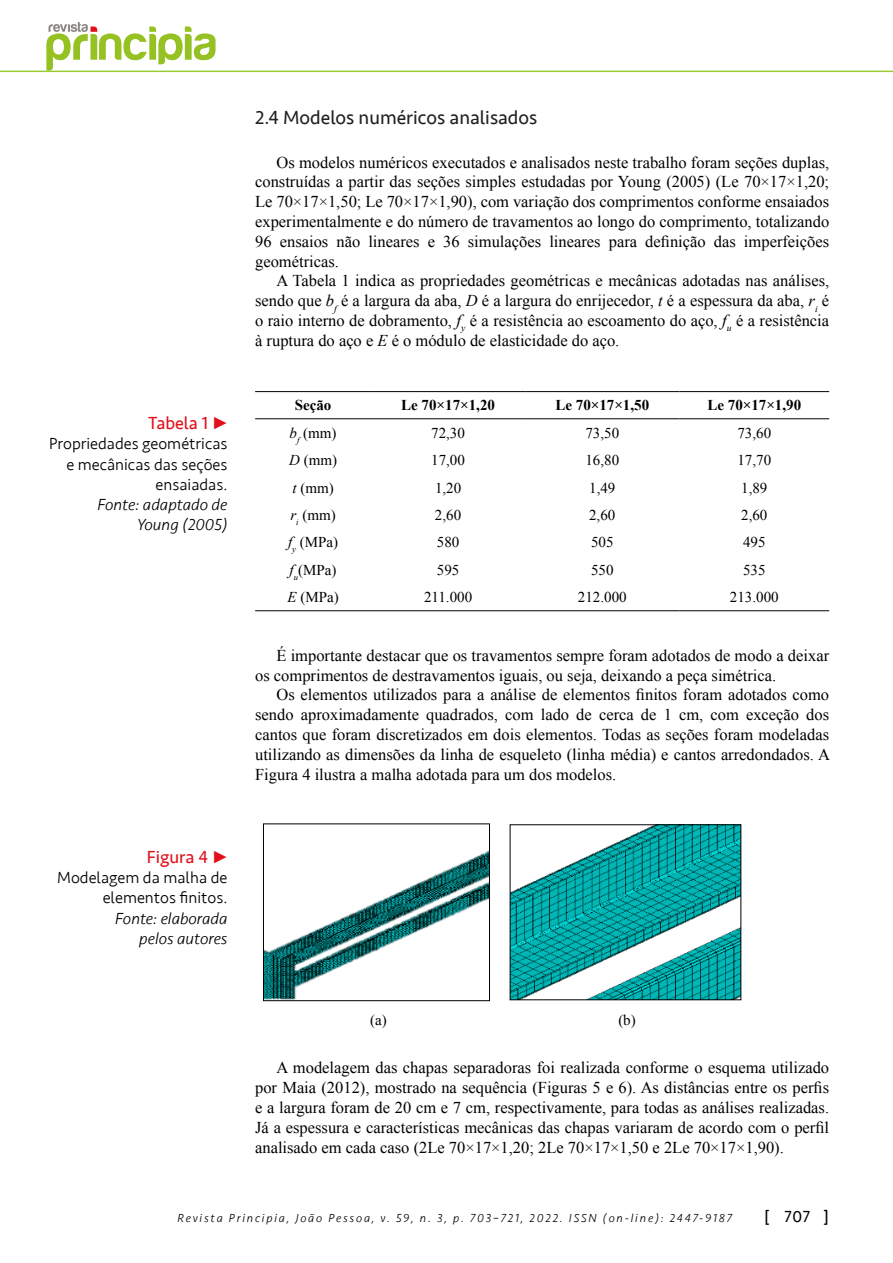
<style>
.page{position:relative;width:893px;height:1263px;background:#fff}
.page>*{position:absolute;margin:0;border:0;box-sizing:border-box;transform-origin:0 0}
.t1{font:19.5px "Seravek";color:#212121}
.t2{font:18px "Seravek";color:#e2101a}
.t3{font:16.5px/19.8px "Times New Roman";color:#000;text-align:justify}
.t4{font:300 16.5px/20.2px "Seravek";color:#000;text-align:right}
.t5{font:italic 300 16.5px/20.2px "Seravek";color:#000;text-align:right}
.t6{font:16.5px "Seravek";color:#000}
.t7{font:15px "Times New Roman";color:#000}
.t8{font:700 15px "Times New Roman";color:#000}
.t9{font:italic 300 12px "Seravek";letter-spacing:.15em;color:#000}
.s1{font-style:italic}
</style>
<div class="page">
<hr style="left:0;top:71px;width:893px;height:1px;background:#9c3">
<hr style="left:255px;top:391px;width:116px;height:1px;background:#000">
<hr style="left:371px;top:391px;width:154px;height:1px;background:#000">
<hr style="left:525px;top:391px;width:154px;height:1px;background:#000">
<hr style="left:679px;top:391px;width:150px;height:1px;background:#000">
<hr style="left:255px;top:418px;width:116px;height:1px;background:#000">
<hr style="left:371px;top:418px;width:154px;height:1px;background:#000">
<hr style="left:525px;top:418px;width:154px;height:1px;background:#000">
<hr style="left:679px;top:418px;width:150px;height:1px;background:#000">
<hr style="left:255px;top:610px;width:116px;height:1px;background:#000">
<hr style="left:371px;top:610px;width:154px;height:1px;background:#000">
<hr style="left:525px;top:610px;width:154px;height:1px;background:#000">
<hr style="left:679px;top:610px;width:150px;height:1px;background:#000">
<img style="left:265px;top:850px;width:223px;height:149px">
<div style="left:263px;top:824px;width:227px;height:177px;border:1px solid #000"></div>
<img style="left:512px;top:826px;width:227px;height:172px">
<div style="left:510px;top:824px;width:231px;height:176px;border:1px solid #000"></div>
<svg style="left:46px;top:22px;width:170px;height:49px"></svg>
<p class="t2" style="left:148px;top:409px;width:81px">Tabela 1 •</p>
<p class="t4" style="left:49px;top:434px;width:180px">Propriedades geométricas e mecânicas das seções ensaiadas.</p>
<p class="t5" style="left:98px;top:495px;width:131px">Fonte: adaptado de<br>Young (2005)</p>
<p class="t2" style="left:147px;top:843px;width:82px">Figura 4 •</p>
<p class="t4" style="left:57px;top:868px;width:172px">Modelagem da malha de elementos finitos.</p>
<p class="t5" style="left:115px;top:908px;width:114px">Fonte: elaborada pelos autores</p>
<p class="t1" style="left:255px;top:103px;width:284px">2.4 Modelos numéricos analisados</p>
<p class="t3" style="left:255px;top:152px;width:576px;text-indent:21px">Os modelos numéricos executados e analisados neste trabalho foram seções duplas, construídas a partir das seções simples estudadas por Young (2005) (Le 70×17×1,20; Le 70×17×1,50; Le 70×17×1,90), com variação dos comprimentos conforme ensaiados experimentalmente e do número de travamentos ao longo do comprimento, totalizando 96 ensaios não lineares e 36 simulações lineares para definição das imperfeições geométricas.</p>
<p class="t3" style="left:255px;top:271px;width:576px;text-indent:21px">A Tabela 1 indica as propriedades geométricas e mecânicas adotadas nas análises, sendo que <span class="s1">b</span><sub>f</sub> é a largura da aba, <span class="s1">D</span> é a largura do enrijecedor, <span class="s1">t</span> é a espessura da aba, <span class="s1">r</span><sub>i</sub> é o raio interno de dobramento, <span class="s1">f</span><sub>y</sub> é a resistência ao escoamento do aço, <span class="s1">f</span><sub>u</sub> é a resistência à ruptura do aço e <span class="s1">E</span> é o módulo de elasticidade do aço.</p>
<p class="t8" style="left:295px;top:395px;width:38px">Seção</p>
<p class="t8" style="left:401px;top:395px;width:95px">Le 70×17×1,20</p>
<p class="t8" style="left:555px;top:395px;width:95px">Le 70×17×1,50</p>
<p class="t8" style="left:707px;top:395px;width:95px">Le 70×17×1,90</p>
<p class="t7" style="left:290px;top:423px;width:48px"><span class="s1">b</span><sub>f</sub> (mm)</p>
<p class="t7" style="left:431px;top:423px;width:35px">72,30</p>
<p class="t7" style="left:585px;top:423px;width:35px">73,50</p>
<p class="t7" style="left:737px;top:423px;width:35px">73,60</p>
<p class="t7" style="left:289px;top:450px;width:49px"><span class="s1">D</span> (mm)</p>
<p class="t7" style="left:431px;top:450px;width:35px">17,00</p>
<p class="t7" style="left:585px;top:450px;width:35px">16,80</p>
<p class="t7" style="left:737px;top:450px;width:35px">17,70</p>
<p class="t7" style="left:292px;top:477px;width:43px"><span class="s1">t</span> (mm)</p>
<p class="t7" style="left:435px;top:477px;width:28px">1,20</p>
<p class="t7" style="left:589px;top:477px;width:28px">1,49</p>
<p class="t7" style="left:741px;top:477px;width:28px">1,89</p>
<p class="t7" style="left:290px;top:505px;width:47px"><span class="s1">r</span><sub>i</sub> (mm)</p>
<p class="t7" style="left:435px;top:505px;width:28px">2,60</p>
<p class="t7" style="left:589px;top:505px;width:28px">2,60</p>
<p class="t7" style="left:741px;top:505px;width:28px">2,60</p>
<p class="t7" style="left:288px;top:532px;width:52px"><span class="s1">f</span><sub>y</sub> (MPa)</p>
<p class="t7" style="left:437px;top:532px;width:24px">580</p>
<p class="t7" style="left:591px;top:532px;width:24px">505</p>
<p class="t7" style="left:743px;top:532px;width:24px">495</p>
<p class="t7" style="left:290px;top:560px;width:48px"><span class="s1">f</span><sub>u</sub>(MPa)</p>
<p class="t7" style="left:437px;top:560px;width:24px">595</p>
<p class="t7" style="left:591px;top:560px;width:24px">550</p>
<p class="t7" style="left:743px;top:560px;width:24px">535</p>
<p class="t7" style="left:287px;top:587px;width:53px"><span class="s1">E</span> (MPa)</p>
<p class="t7" style="left:424px;top:587px;width:50px">211.000</p>
<p class="t7" style="left:578px;top:587px;width:50px">212.000</p>
<p class="t7" style="left:730px;top:587px;width:50px">213.000</p>
<p class="t3" style="left:255px;top:645px;width:576px;text-indent:21px">É importante destacar que os travamentos sempre foram adotados de modo a deixar os comprimentos de destravamentos iguais, ou seja, deixando a peça simétrica.</p>
<p class="t3" style="left:255px;top:685px;width:576px;text-indent:21px">Os elementos utilizados para a análise de elementos finitos foram adotados como sendo aproximadamente quadrados, com lado de cerca de 1 cm, com exceção dos cantos que foram discretizados em dois elementos. Todas as seções foram modeladas utilizando as dimensões da linha de esqueleto (linha média) e cantos arredondados. A Figura 4 ilustra a malha adotada para um dos modelos.</p>
<p class="t7" style="left:370px;top:1010px;width:18px">(a)</p>
<p class="t7" style="left:618px;top:1010px;width:19px">(b)</p>
<p class="t3" style="left:255px;top:1058px;width:576px;text-indent:21px">A modelagem das chapas separadoras foi realizada conforme o esquema utilizado por Maia (2012), mostrado na sequência (Figuras 5 e 6). As distâncias entre os perfis e a largura foram de 20 cm e 7 cm, respectivamente, para todas as análises realizadas.<br>Já a espessura e características mecânicas das chapas variaram de acordo com o perfil analisado em cada caso (2Le 70×17×1,20; 2Le 70×17×1,50 e 2Le 70×17×1,90).</p>
<p class="t9" style="left:177px;top:1211px;width:556px">Revista Principia, João Pessoa, v. 59, n. 3, p. 703–721, 2022. ISSN (on-line): 2447-9187</p>
<p class="t6" style="left:764px;top:1204px;width:67px">[ 707 ]</p>
</div>
